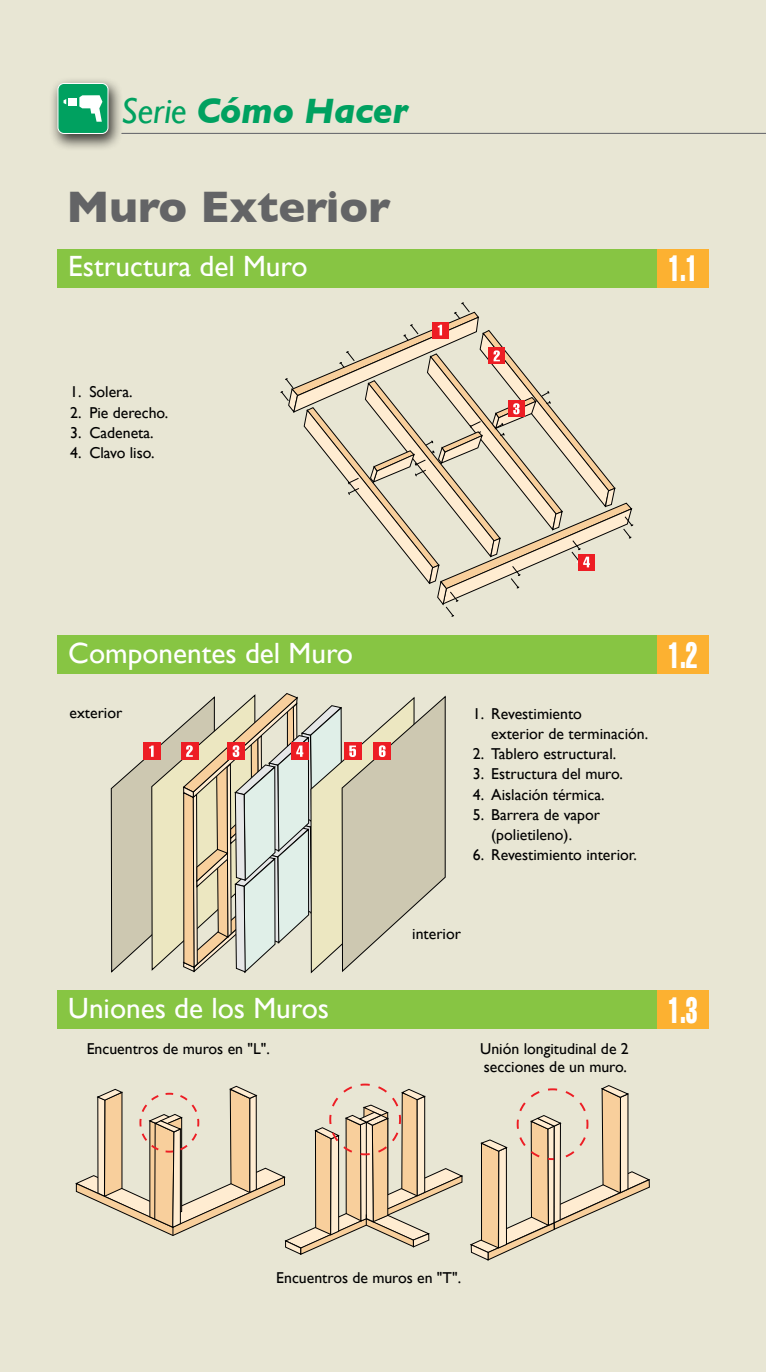
<style>
.page{position:relative;width:766px;height:1372px;background:#fff}
.page>*{position:absolute;margin:0;border:0;box-sizing:border-box;transform-origin:0 0}
.t1{font:700 45px "Gill Sans";color:#636466}
.t2{font:italic 700 36px "Gill Sans";letter-spacing:-.01em;color:#00a160}
.t3{font:36px "Helvetica LT Std Comp";color:#fff;scale:.7 1}
.t4{font:29.25px "Gill Sans";color:#fff}
.t5{font:15.75px/20.2px "Gill Sans";color:#000}
.s1{font-weight:400}
</style>
<div class="page">
<div style="left:0;top:0;width:765px;height:1371px;background:#e8e6d4"></div>
<div style="left:57px;top:249px;width:651px;height:38px;background:#87c543"></div>
<div style="left:657px;top:249px;width:51px;height:38px;background:#fcb131"></div>
<div style="left:57px;top:635px;width:651px;height:38px;background:#87c543"></div>
<div style="left:657px;top:635px;width:51px;height:38px;background:#fcb131"></div>
<div style="left:57px;top:990px;width:651px;height:38px;background:#87c543"></div>
<div style="left:657px;top:990px;width:51px;height:38px;background:#fcb131"></div>
<svg style="left:280px;top:302px;width:353px;height:315px"></svg>
<svg style="left:110px;top:693px;width:335px;height:280px"></svg>
<svg style="left:470px;top:1085px;width:179px;height:175px"></svg>
<svg style="left:76px;top:1083px;width:386px;height:171px"></svg>
<hr style="left:122px;top:133px;width:643px;height:1px;background:#6d6e71">
<div style="left:48px;top:76px;width:76px;height:76px;background:#000;opacity:.75"></div>
<div style="left:58px;top:83px;width:50px;height:50px;background:#00a160;border-radius:6px"></div>
<div style="left:57px;top:83px;width:51px;height:51px;border:1px solid #fff;border-radius:6px"></div>
<svg style="left:63px;top:99px;width:3px;height:5px"></svg>
<div style="left:68px;top:98px;width:9px;height:7px;background:#fff"></div>
<svg style="left:79px;top:95px;width:23px;height:27px"></svg>
<h2 class="t2" style="left:121px;top:90px;width:288px"><span class="s1">Serie</span> Cómo Hacer</h2>
<h1 class="t1" style="left:66px;top:181px;width:325px">Muro Exterior</h1>
<h3 class="t4" style="left:68px;top:249px;width:241px">Estructura del Muro</h3>
<h2 class="t3" style="left:668px;top:245px;width:43px">1.1</h2>
<p class="t5" style="left:70px;top:381px;width:64px">1. Solera.</p>
<p class="t5" style="left:70px;top:402px;width:100px">2. Pie derecho.</p>
<p class="t5" style="left:70px;top:422px;width:85px">3. Cadeneta.</p>
<p class="t5" style="left:70px;top:442px;width:86px">4. Clavo liso.</p>
<h3 class="t4" style="left:68px;top:635px;width:286px">Componentes del Muro</h3>
<h2 class="t3" style="left:668px;top:632px;width:43px">1.2</h2>
<p class="t5" style="left:69px;top:702px;width:54px">exterior</p>
<p class="t5" style="left:491px;top:703px;width:158px;text-indent:-18px">1. Revestimiento<br>exterior de terminación.</p>
<p class="t5" style="left:472px;top:743px;width:145px">2. Tablero estructural.</p>
<p class="t5" style="left:472px;top:763px;width:151px">3. Estructura del muro.</p>
<p class="t5" style="left:472px;top:784px;width:133px">4. Aislación térmica.</p>
<p class="t5" style="left:472px;top:804px;width:129px;text-align:center">5. Barrera de vapor (polietileno).</p>
<p class="t5" style="left:472px;top:844px;width:166px">6. Revestimiento interior.</p>
<p class="t5" style="left:412px;top:923px;width:50px">interior</p>
<h3 class="t4" style="left:68px;top:990px;width:262px">Uniones de los Muros</h3>
<h2 class="t3" style="left:668px;top:987px;width:43px">1.3</h2>
<p class="t5" style="left:87px;top:1037px;width:185px">Encuentros de muros en "L".</p>
<p class="t5" style="left:480px;top:1038px;width:150px;line-height:18px">Unión longitudinal de 2 secciones de un muro.</p>
<p class="t5" style="left:276px;top:1266px;width:186px">Encuentros de muros en "T".</p>
</div>
